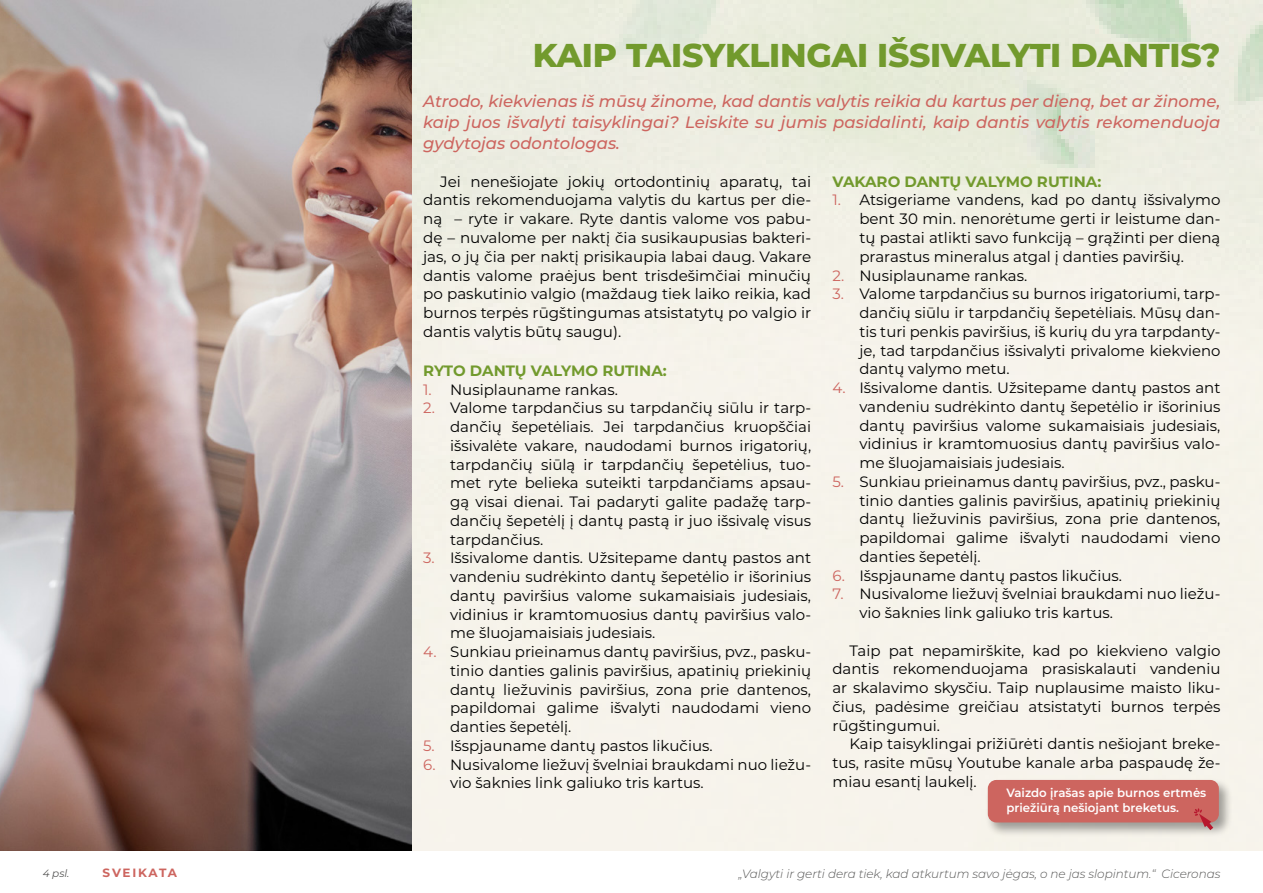
<style>
.page{position:relative;width:1263px;height:893px;background:#fff}
.page>*{position:absolute;margin:0;border:0;box-sizing:border-box;transform-origin:0 0}
.t1{font:800 33px "Montserrat";letter-spacing:-.01em;color:#729a2d}
.t2{font:italic 500 16.5px/21px "Montserrat";color:#cd655f;text-align:justify}
.t3{font:15px/18.8px "Montserrat";color:#000;text-align:justify}
.t4{font:700 15px "Montserrat";color:#729a2d}
.t5{font:italic 300 12px "Montserrat";letter-spacing:-.005em;color:#575756}
.t6{font:600 12px/15px "Montserrat";color:#fff}
.t7{font:700 12px "Montserrat";letter-spacing:.135em;color:#cd655f}
.t8{font:italic 10.5px "Montserrat";color:#575756}
.s1{color:#cd655f}
</style>
<div class="page">
<img style="left:411px;top:0;width:852px;height:850px">
<img style="left:0;top:0;width:411px;height:850px">
<div style="left:985px;top:777px;width:248px;height:60px;background:#000;opacity:.36"></div>
<div style="left:988px;top:780px;width:231px;height:42px;background:#cd655f;border-radius:9px"></div>
<svg style="left:1193px;top:808px;width:20px;height:22px"></svg>
<h1 class="t1" style="left:533px;top:31px;width:689px">KAIP TAISYKLINGAI IŠSIVALYTI DANTIS?</h1>
<p class="t2" style="left:423px;top:90px;width:799px">Atrodo, kiekvienas iš mūsų žinome, kad dantis valytis reikia du kartus per dieną, bet ar žinome, kaip juos išvalyti taisyklingai? Leiskite su jumis pasidalinti, kaip dantis valytis rekomenduoja gydytojas odontologas.</p>
<p class="t3" style="left:423px;top:172px;width:390px;text-indent:17px">Jei nenešiojate jokių ortodontinių aparatų, tai dantis rekomenduojama valytis du kartus per die&shy;ną – ryte ir vakare. Ryte dantis valome vos pabu&shy;dę – nuvalome per naktį čia susikaupusias bakteri&shy;jas, o jų čia per naktį prisikaupia labai daug. Vakare dantis valome praėjus bent trisdešimčiai minučių po paskutinio valgio (maždaug tiek laiko reikia, kad burnos terpės rūgštingumas atsistatytų po valgio ir dantis valytis būtų saugu).</p>
<p class="t4" style="left:423px;top:360px;width:245px">RYTO DANTŲ VALYMO RUTINA:</p>
<p class="t3" style="left:423px;top:379px;width:196px"><span class="s1">1.</span> Nusiplauname rankas.</p>
<p class="t3" style="left:450px;top:398px;width:363px;text-indent:-27px"><span class="s1">2.</span> Valome tarpdančius su tarpdančių siūlu ir tarp&shy;dančių šepetėliais. Jei tarpdančius kruopščiai išsivalėte vakare, naudodami burnos irigatorių, tarpdančių siūlą ir tarpdančių šepetėlius, tuo&shy;met ryte belieka suteikti tarpdančiams apsau&shy;gą visai dienai. Tai padaryti galite padažę tarp&shy;dančių šepetėlį į dantų pastą ir juo išsivalę visus tarpdančius.</p>
<p class="t3" style="left:450px;top:548px;width:363px;text-indent:-27px"><span class="s1">3.</span> Išsivalome dantis. Užsitepame dantų pastos ant vandeniu sudrėkinto dantų šepetėlio ir išorinius dantų paviršius valome sukamaisiais judesiais, vidinius ir kramtomuosius dantų paviršius valo&shy;me šluojamaisiais judesiais.</p>
<p class="t3" style="left:450px;top:642px;width:363px;text-indent:-27px"><span class="s1">4.</span> Sunkiau prieinamus dantų paviršius, pvz., pasku&shy;tinio danties galinis paviršius, apatinių priekinių dantų liežuvinis paviršius, zona prie dantenos, papildomai galime išvalyti naudodami vieno danties šepetėlį.</p>
<p class="t3" style="left:423px;top:736px;width:291px"><span class="s1">5.</span> Išspjauname dantų pastos likučius.</p>
<p class="t3" style="left:450px;top:754px;width:362px;text-indent:-27px"><span class="s1">6.</span> Nusivalome liežuvį švelniai braukdami nuo liežu&shy;vio šaknies link galiuko tris kartus.</p>
<p class="t4" style="left:832px;top:171px;width:271px">VAKARO DANTŲ VALYMO RUTINA:</p>
<p class="t3" style="left:859px;top:190px;width:363px;text-indent:-27px"><span class="s1">1.</span> Atsigeriame vandens, kad po dantų išsivalymo bent 30 min. nenorėtume gerti ir leistume dan&shy;tų pastai atlikti savo funkciją – grąžinti per dieną prarastus mineralus atgal į danties paviršių.</p>
<p class="t3" style="left:832px;top:265px;width:196px"><span class="s1">2.</span> Nusiplauname rankas.</p>
<p class="t3" style="left:859px;top:284px;width:362px;text-indent:-27px"><span class="s1">3.</span> Valome tarpdančius su burnos irigatoriumi, tarp&shy;dančių siūlu ir tarpdančių šepetėliais. Mūsų dan&shy;tis turi penkis paviršius, iš kurių du yra tarpdanty&shy;je, tad tarpdančius išsivalyti privalome kiekvieno dantų valymo metu.</p>
<p class="t3" style="left:859px;top:378px;width:363px;text-indent:-27px"><span class="s1">4.</span> Išsivalome dantis. Užsitepame dantų pastos ant vandeniu sudrėkinto dantų šepetėlio ir išorinius dantų paviršius valome sukamaisiais judesiais, vidinius ir kramtomuosius dantų paviršius valo&shy;me šluojamaisiais judesiais.</p>
<p class="t3" style="left:859px;top:472px;width:363px;text-indent:-27px"><span class="s1">5.</span> Sunkiau prieinamus dantų paviršius, pvz., pasku&shy;tinio danties galinis paviršius, apatinių priekinių dantų liežuvinis paviršius, zona prie dantenos, papildomai galime išvalyti naudodami vieno danties šepetėlį.</p>
<p class="t3" style="left:832px;top:565px;width:291px"><span class="s1">6.</span> Išspjauname dantų pastos likučius.</p>
<p class="t3" style="left:859px;top:584px;width:362px;text-indent:-27px"><span class="s1">7.</span> Nusivalome liežuvį švelniai braukdami nuo liežu&shy;vio šaknies link galiuko tris kartus.</p>
<p class="t3" style="left:832px;top:640px;width:390px;text-indent:17px">Taip pat nepamirškite, kad po kiekvieno valgio dantis rekomenduojama prasiskalauti vandeniu ar skalavimo skysčiu. Taip nuplausime maisto liku&shy;čius, padėsime greičiau atsistatyti burnos terpės rūgštingumui.</p>
<p class="t3" style="left:832px;top:734px;width:389px;text-indent:17px">Kaip taisyklingai prižiūrėti dantis nešiojant breke&shy;tus, rasite mūsų Youtube kanale arba paspaudę že&shy;miau esantį laukelį.</p>
<p class="t6" style="left:1006px;top:785px;width:201px">Vaizdo įrašas apie burnos ertmės priežiūrą nešiojant breketus.</p>
<p class="t8" style="left:43px;top:866px;width:28px">4 psl.</p>
<p class="t7" style="left:103px;top:864px;width:76px">SVEIKATA</p>
<p class="t5" style="left:738px;top:865px;width:483px">„Valgyti ir gerti dera tiek, kad atkurtum savo jėgas, o ne jas slopintum.“ Ciceronas</p>
</div>
